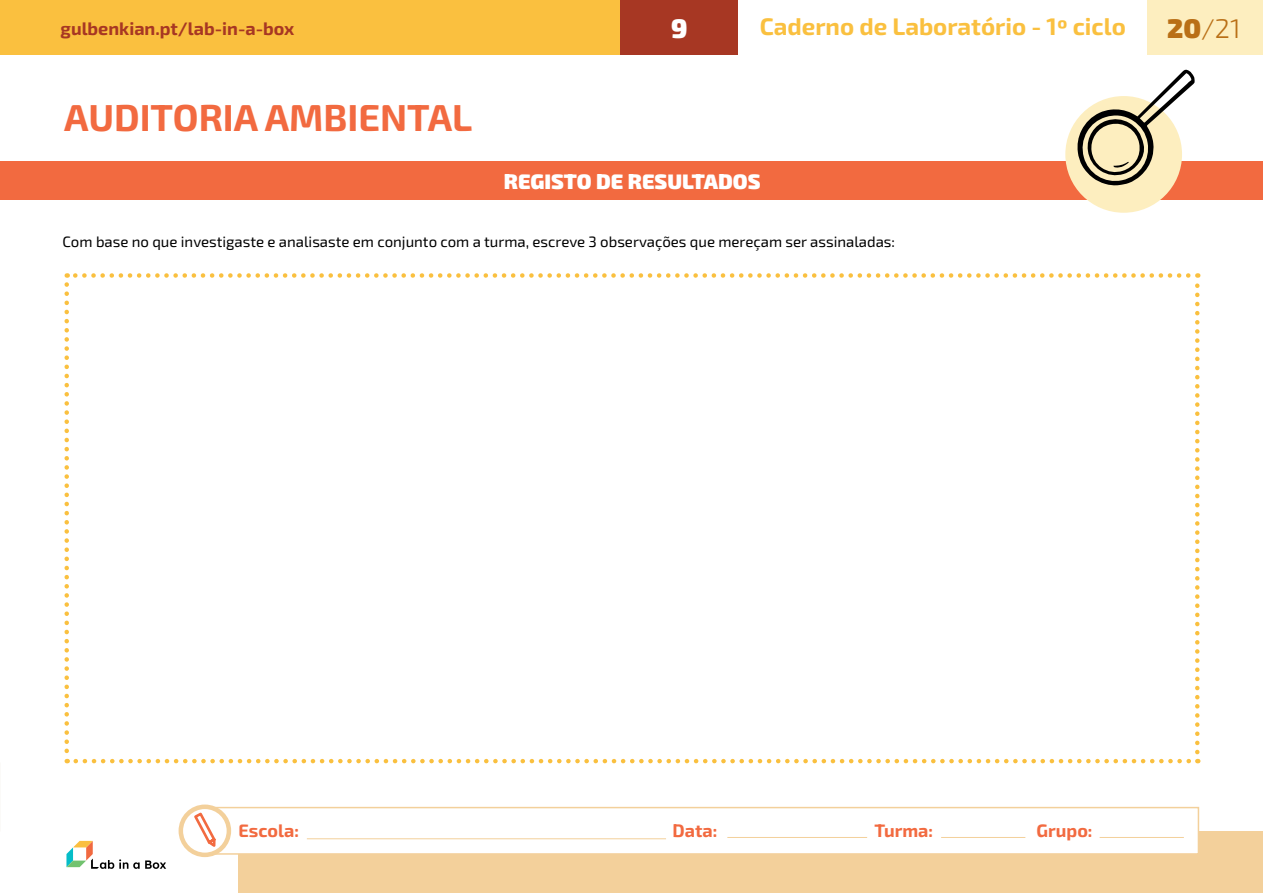
<style>
.page{position:relative;width:1263px;height:893px;background:#fff}
.page>*{position:absolute;margin:0;border:0;box-sizing:border-box;transform-origin:0 0}
.t1{font:700 37.5px "Exo 2";color:#f26a40}
.t2{font:27px "Exo 2";color:#b96f16}
.t3{font:900 27px "Exo 2";color:#fff}
.t4{font:700 24px "Exo 2";color:#fac03f}
.t5{font:900 21px "Exo 2";color:#fff}
.t6{font:700 18px "Exo 2";color:#a73723}
.t7{font:700 18px "Exo 2";color:#f26a40}
.t8{font:15px "Exo 2";color:#000}
.s1{font-weight:900}
</style>
<div class="page">
<div style="left:0;top:0;width:738px;height:55px;background:#fac03f"></div>
<div style="left:1147px;top:0;width:116px;height:55px;background:#fdeebf"></div>
<div style="left:621px;top:0;width:117px;height:55px;background:#a73723"></div>
<div style="left:238px;top:831px;width:1025px;height:62px;background:#f3d09b"></div>
<svg style="left:66px;top:841px;width:100px;height:28px"></svg>
<div style="left:0;top:162px;width:1263px;height:38px;background:#f26a40"></div>
<div style="left:1065px;top:96px;width:117px;height:117px;background:#fdeebf;border-radius:50%"></div>
<svg style="left:1077px;top:69px;width:118px;height:117px"></svg>
<svg style="left:64px;top:284px;width:5px;height:479px"></svg>
<svg style="left:76px;top:759px;width:1122px;height:4px"></svg>
<svg style="left:1195px;top:273px;width:4px;height:479px"></svg>
<svg style="left:67px;top:273px;width:1121px;height:5px"></svg>
<div style="left:212px;top:807px;width:987px;height:48px;background:#fff;border:2px solid #f3d09b"></div>
<svg style="left:181px;top:807px;width:48px;height:48px"></svg>
<div style="left:179px;top:804px;width:52px;height:53px;border:4px solid #f3d09b;border-radius:50%"></div>
<svg style="left:192px;top:810px;width:26px;height:39px"></svg>
<hr style="left:307px;top:838px;width:359px;height:1px;background:#f3d09b">
<hr style="left:727px;top:837px;width:140px;height:1px;background:#f3d09b">
<hr style="left:941px;top:837px;width:84px;height:1px;background:#f3d09b">
<hr style="left:1099px;top:837px;width:85px;height:1px;background:#f3d09b">
<p class="t6" style="left:61px;top:16px;width:235px">gulbenkian.pt/lab-in-a-box</p>
<h2 class="t3" style="left:671px;top:10px;width:18px">9</h2>
<h3 class="t4" style="left:760px;top:9px;width:368px">Caderno de Laboratório - 1º ciclo</h3>
<h1 class="t1" style="left:64px;top:92px;width:410px">AUDITORIA AMBIENTAL</h1>
<h3 class="t5" style="left:504px;top:167px;width:258px">REGISTO DE RESULTADOS</h3>
<p class="t8" style="left:62px;top:232px;width:834px">Com base no que investigaste e analisaste em conjunto com a turma, escreve 3 observações que mereçam ser assinaladas:</p>
<h2 class="t2" style="left:1167px;top:10px;width:75px"><span class="s1">20</span>/21</h2>
<p class="t7" style="left:238px;top:818px;width:62px">Escola:</p>
<p class="t7" style="left:673px;top:818px;width:46px">Data:</p>
<p class="t7" style="left:874px;top:818px;width:60px">Turma:</p>
<p class="t7" style="left:1036px;top:818px;width:58px">Grupo:</p>
</div>
